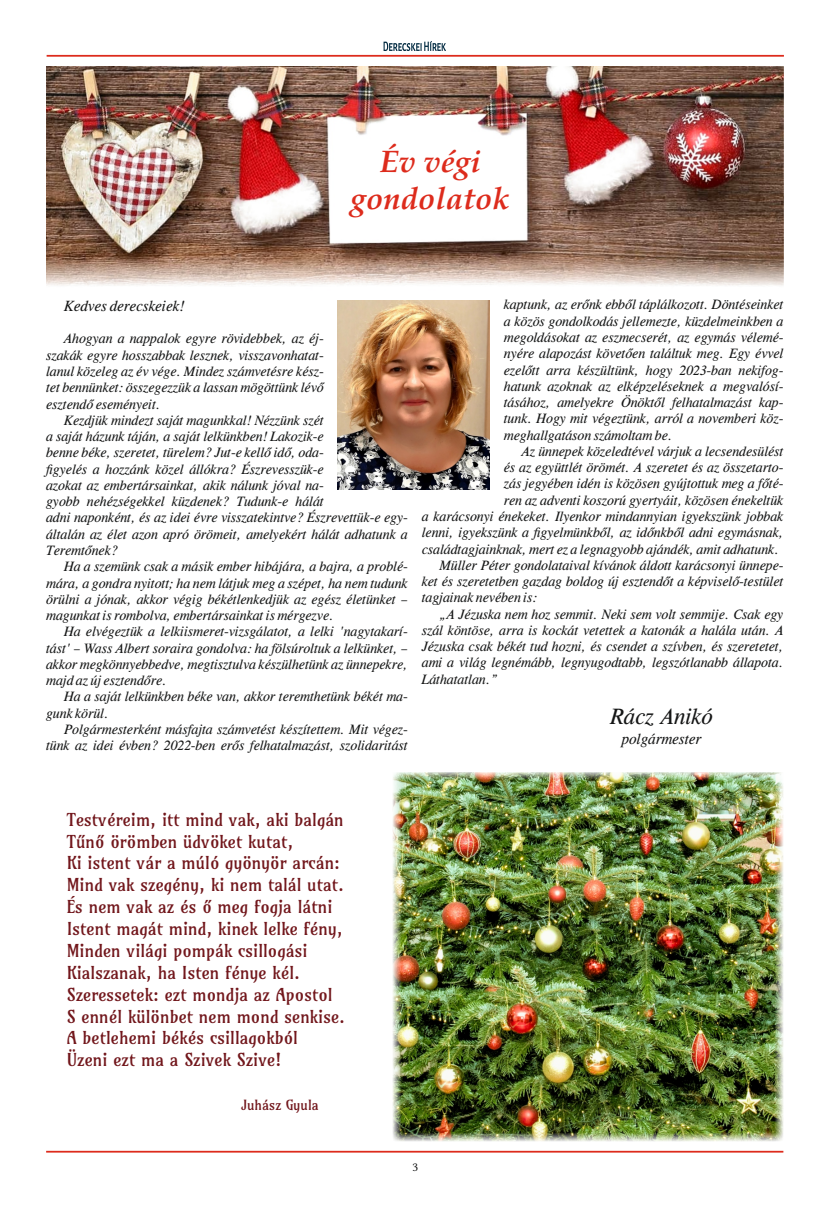
<style>
.page{position:relative;width:833px;height:1205px;background:#fff}
.page>*{position:absolute;margin:0;border:0;box-sizing:border-box;transform-origin:0 0}
.t1{font:italic 700 31.12px/37.2px "Palatino";color:#dd2b1c;text-align:center}
.t2{font:italic 22.5px "CG Times";color:#151616}
.t3{font:17.5px/21.9px "Amarante";color:#72171c}
.t4{font:italic 15px "CG Times";color:#151616}
.t5{font:13.88px "Amarante";color:#72171c}
.t6{font:italic 13.75px/16.2px "CG Times";color:#151616;text-align:justify}
.t7{font:12.5px "Linux Libertine G";color:#151616}
</style>
<div class="page">
<img style="left:46px;top:67px;width:737px;height:243px">
<hr style="left:47px;top:55px;width:737px;height:2px;background:#dd2b1c">
<svg style="left:383px;top:41px;width:63px;height:10px"></svg>
<hr style="left:46px;top:1151px;width:737px;height:1px;background:#dd2b1c">
<img style="left:338px;top:301px;width:151px;height:189px">
<img style="left:393px;top:773px;width:390px;height:368px">
<h1 class="t1" style="left:350px;top:146px;width:161px">Év végi gondolatok</h1>
<p class="t4" style="left:64px;top:300px;width:122px">Kedves derecskeiek!</p>
<p class="t6" style="left:46px;top:332px;width:279px;text-indent:18px">Ahogyan a nappalok egyre rövidebbek, az éj&shy;szakák egyre hosszabbak lesznek, visszavonhatat&shy;lanul közeleg az év vége. Mindez számvetésre kész&shy;tet bennünket: összegezzük a lassan mögöttünk lévő esztendő eseményeit.</p>
<p class="t6" style="left:46px;top:413px;width:363px;text-align:left;text-indent:18px">Kezdjük mindezt saját magunkkal! Nézzünk szét<br>a saját házunk táján, a saját lelkünkben! Lakozik-e<br>benne béke, szeretet, türelem? Jut-e kellő idő, oda-<br>figyelés a hozzánk közel állókra? Észrevesszük-e<br>azokat az embertársainkat, akik nálunk jóval na-<br>gyobb nehézségekkel küzdenek? Tudunk-e hálát<br>adni naponként, és az idei évre visszatekintve? Észrevettük-e egy&shy;általán az élet azon apró örömeit, amelyekért hálát adhatunk a Teremtőnek?</p>
<p class="t6" style="left:46px;top:560px;width:363px;text-indent:18px">Ha a szemünk csak a másik ember hibájára, a bajra, a problé&shy;mára, a gondra nyitott; ha nem látjuk meg a szépet, ha nem tudunk örülni a jónak, akkor végig békétlenkedjük az egész életünket – magunkat is rombolva, embertársainkat is mérgezve.</p>
<p class="t6" style="left:46px;top:625px;width:363px;text-indent:18px">Ha elvégeztük a lelkiismeret-vizsgálatot, a lelki 'nagytakarí&shy;tást' – Wass Albert soraira gondolva: ha fölsúroltuk a lelkünket, – akkor megkönnyebbedve, megtisztulva készülhetünk az ünnepekre, majd az új esztendőre.</p>
<p class="t6" style="left:46px;top:690px;width:363px;text-indent:18px">Ha a saját lelkünkben béke van, akkor teremthetünk békét ma&shy;gunk körül.</p>
<p class="t6" style="left:46px;top:722px;width:363px;text-align:right">Polgármesterként másfajta számvetést készítettem. Mit végez&shy;tünk az idei évben? 2022-ben erős felhatalmazást, szolidaritást</p>
<p class="t6" style="left:504px;top:298px;width:281px">kaptunk, az erőnk ebből táplálkozott. Döntéseinket a közös gondolkodás jellemezte, küzdelmeinkben a megoldásokat az eszmecserét, az egymás vélemé&shy;nyére alapozást követően találtuk meg. Egy évvel ezelőtt arra készültünk, hogy 2023-ban nekifog&shy;hatunk azoknak az elképzeléseknek a megvalósí&shy;tásához, amelyekre Önöktől felhatalmazást kap&shy;tunk. Hogy mit végeztünk, arról a novemberi köz&shy;meghallgatáson számoltam be.</p>
<p class="t6" style="left:521px;top:444px;width:263px">Az ünnepek közeledtével várjuk a lecsendesülést</p>
<p class="t6" style="left:504px;top:461px;width:281px">és az együttlét örömét. A szeretet és az összetarto-</p>
<p class="t6" style="left:504px;top:477px;width:281px">zás jegyében idén is közösen gyújtottuk meg a főté-</p>
<p class="t6" style="left:504px;top:493px;width:281px">ren az adventi koszorú gyertyáit, közösen énekeltük</p>
<p class="t6" style="left:422px;top:509px;width:363px">a karácsonyi énekeket. Ilyenkor mindannyian igyekszünk jobbak</p>
<p class="t6" style="left:422px;top:526px;width:363px">lenni, igyekszünk a figyelmünkből, az időnkből adni egymásnak,</p>
<p class="t6" style="left:422px;top:542px;width:359px">családtagjainknak, mert ez a legnagyobb ajándék, amit adhatunk.</p>
<p class="t6" style="left:439px;top:558px;width:345px">Müller Péter gondolataival kívánok áldott karácsonyi ünnepe-</p>
<p class="t6" style="left:422px;top:575px;width:363px">ket és szeretetben gazdag boldog új esztendőt a képviselő-testület</p>
<p class="t6" style="left:422px;top:591px;width:117px">tagjainak nevében is:</p>
<p class="t6" style="left:439px;top:607px;width:345px">„A Jézuska nem hoz semmit. Neki sem volt semmije. Csak egy</p>
<p class="t6" style="left:422px;top:623px;width:363px">szál köntöse, arra is kockát vetettek a katonák a halála után. A</p>
<p class="t6" style="left:422px;top:640px;width:363px">Jézuska csak békét tud hozni, és csendet a szívben, és szeretetet,</p>
<p class="t6" style="left:422px;top:656px;width:363px">ami a világ legnémább, legnyugodtabb, legszótlanabb állapota.</p>
<p class="t6" style="left:422px;top:672px;width:77px">Láthatatlan.”</p>
<h2 class="t2" style="left:610px;top:709px;width:104px">Rácz Anikó</h2>
<p class="t4" style="left:621px;top:733px;width:81px">polgármester</p>
<p class="t3" style="left:67px;top:808px;width:280px">Testvéreim, itt mind vak, aki balgán<br>Tűnő örömben üdvöket kutat,<br>Ki istent vár a múló gyönyör arcán:<br>Mind vak szegény, ki nem talál utat.<br>És nem vak az és ő meg fogja látni<br>Istent magát mind, kinek lelke fény,<br>Minden világi pompák csillogási<br>Kialszanak, ha Isten fénye kél.<br>Szeressetek: ezt mondja az Apostol<br>S ennél különbet nem mond senkise.<br>A betlehemi békés csillagokból<br>Üzeni ezt ma a Szivek Szive!</p>
<p class="t5" style="left:241px;top:1096px;width:79px">Juhász Gyula</p>
<p class="t7" style="left:412px;top:1160px;width:7px">3</p>
</div>
